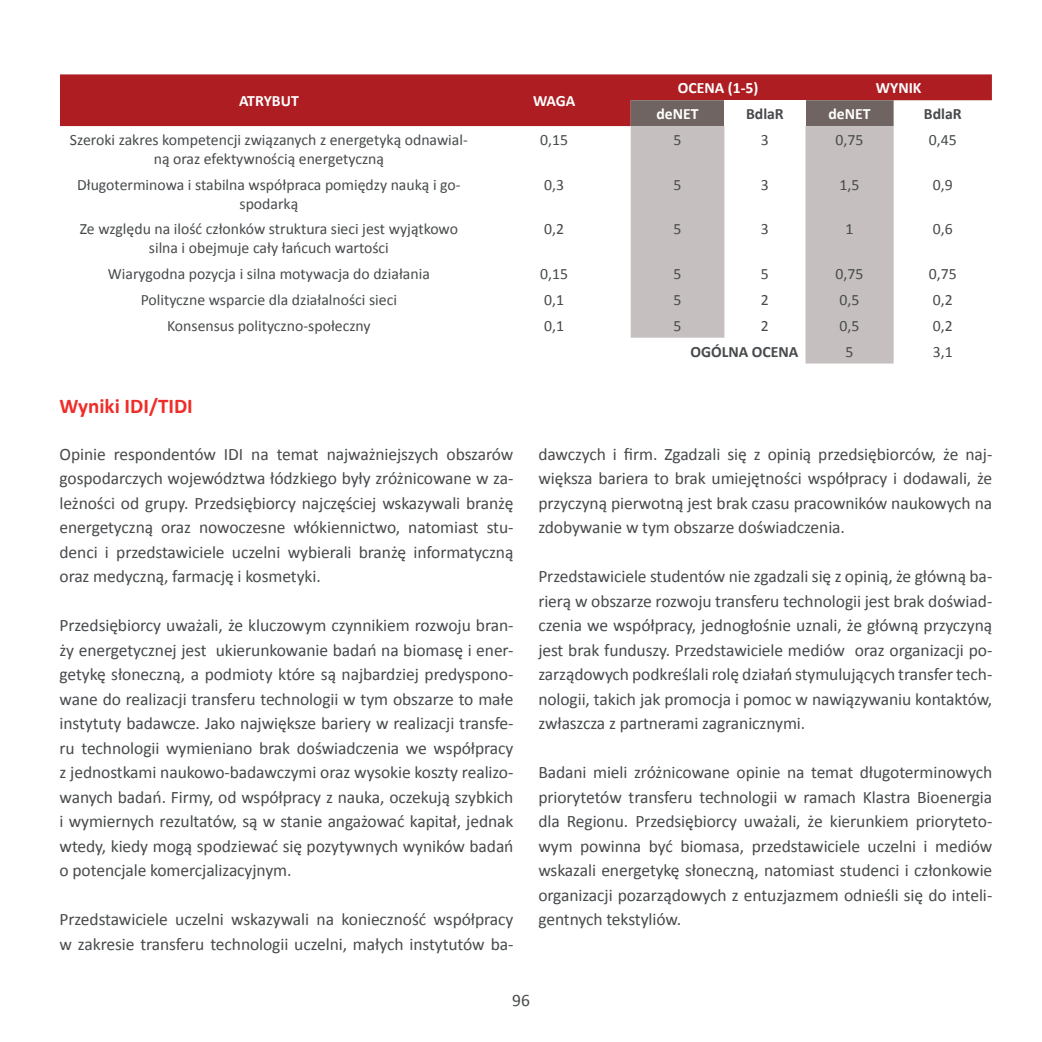
<style>
.page{position:relative;width:1042px;height:1042px;background:#fff}
.page>*{position:absolute;margin:0;border:0;box-sizing:border-box;transform-origin:0 0}
.Nagłówek_3{font:700 21px "Calibri";color:#ee2d28}
.Tekst_główny{font:17.5px/24.5px "Calibri";letter-spacing:-.005em;color:#474a4c;text-align:justify}
.Tekst{font:15.75px/18.9px "Calibri";color:#474a4c;text-align:center}
.Nagłówek{font:700 15.75px "Calibri";color:#fff}
.Tekst-2{font:700 15.75px "Calibri";color:#474a4c}
.Nagłówek-2{font:700 15.75px "Calibri";color:#474a4c}
</style>
<div class="page">
<svg style="left:60px;top:74px;width:932px;height:52px;background:#b22d30"></svg>
<div style="left:631px;top:100px;width:262px;height:26px;background:#706462"></div>
<div style="left:724px;top:100px;width:81px;height:26px;background:#fff"></div>
<svg style="left:631px;top:126px;width:262px;height:237px;fill:#c6bfbf"></svg>
<p class="Nagłówek" style="left:239px;top:91px;width:61px">ATRYBUT</p>
<p class="Nagłówek" style="left:533px;top:91px;width:44px">WAGA</p>
<p class="Nagłówek" style="left:678px;top:78px;width:82px">OCENA (1-5)</p>
<p class="Nagłówek" style="left:876px;top:78px;width:47px">WYNIK</p>
<p class="Nagłówek" style="left:656px;top:104px;width:44px">deNET</p>
<p class="Nagłówek-2" style="left:746px;top:104px;width:39px">BdlaR</p>
<p class="Nagłówek" style="left:828px;top:104px;width:44px">deNET</p>
<p class="Nagłówek-2" style="left:924px;top:104px;width:39px">BdlaR</p>
<p class="Tekst" style="left:70px;top:130px;width:399px">Szeroki zakres kompetencji związanych z energetyką odnawial&shy;ną oraz efektywnością energetyczną</p>
<p class="Tekst" style="left:540px;top:130px;width:29px">0,15</p>
<p class="Tekst" style="left:673px;top:130px;width:9px">5</p>
<p class="Tekst" style="left:761px;top:130px;width:9px">3</p>
<p class="Tekst" style="left:835px;top:130px;width:29px">0,75</p>
<p class="Tekst" style="left:929px;top:130px;width:29px">0,45</p>
<p class="Tekst" style="left:77px;top:175px;width:385px">Długoterminowa i stabilna współpraca pomiędzy nauką i go&shy;spodarką</p>
<p class="Tekst" style="left:544px;top:175px;width:21px">0,3</p>
<p class="Tekst" style="left:673px;top:175px;width:9px">5</p>
<p class="Tekst" style="left:761px;top:175px;width:9px">3</p>
<p class="Tekst" style="left:839px;top:175px;width:21px">1,5</p>
<p class="Tekst" style="left:933px;top:175px;width:21px">0,9</p>
<p class="Tekst" style="left:80px;top:220px;width:380px">Ze względu na ilość członków struktura sieci jest wyjątkowo silna i obejmuje cały łańcuch wartości</p>
<p class="Tekst" style="left:544px;top:220px;width:21px">0,2</p>
<p class="Tekst" style="left:673px;top:220px;width:9px">5</p>
<p class="Tekst" style="left:761px;top:220px;width:9px">3</p>
<p class="Tekst" style="left:845px;top:220px;width:9px">1</p>
<p class="Tekst" style="left:933px;top:220px;width:21px">0,6</p>
<p class="Tekst" style="left:108px;top:264px;width:323px">Wiarygodna pozycja i silna motywacja do działania</p>
<p class="Tekst" style="left:540px;top:264px;width:29px">0,15</p>
<p class="Tekst" style="left:673px;top:264px;width:9px">5</p>
<p class="Tekst" style="left:761px;top:264px;width:9px">5</p>
<p class="Tekst" style="left:835px;top:264px;width:29px">0,75</p>
<p class="Tekst" style="left:929px;top:264px;width:29px">0,75</p>
<p class="Tekst" style="left:141px;top:290px;width:258px">Polityczne wsparcie dla działalności sieci</p>
<p class="Tekst" style="left:544px;top:290px;width:21px">0,1</p>
<p class="Tekst" style="left:673px;top:290px;width:9px">5</p>
<p class="Tekst" style="left:761px;top:290px;width:9px">2</p>
<p class="Tekst" style="left:839px;top:290px;width:21px">0,5</p>
<p class="Tekst" style="left:933px;top:290px;width:21px">0,2</p>
<p class="Tekst" style="left:167px;top:316px;width:205px">Konsensus polityczno-społeczny</p>
<p class="Tekst" style="left:544px;top:316px;width:21px">0,1</p>
<p class="Tekst" style="left:673px;top:316px;width:9px">5</p>
<p class="Tekst" style="left:761px;top:316px;width:9px">2</p>
<p class="Tekst" style="left:839px;top:316px;width:21px">0,5</p>
<p class="Tekst" style="left:933px;top:316px;width:21px">0,2</p>
<p class="Tekst-2" style="left:690px;top:341px;width:110px">OGÓLNA OCENA</p>
<p class="Tekst" style="left:845px;top:342px;width:9px">5</p>
<p class="Tekst" style="left:933px;top:342px;width:21px">3,1</p>
<p class="Nagłówek_3" style="left:60px;top:392px;width:135px">Wyniki IDI/TIDI</p>
<p class="Tekst_główny" style="left:60px;top:442px;width:455px">Opinie respondentów IDI na temat najważniejszych obszarów gospodarczych województwa łódzkiego były zróżnicowane w za&shy;leżności od grupy. Przedsiębiorcy najczęściej wskazywali branżę energetyczną oraz nowoczesne włókiennictwo, natomiast stu&shy;denci i przedstawiciele uczelni wybierali branżę informatyczną oraz medyczną, farmację i kosmetyki.</p>
<p class="Tekst_główny" style="left:60px;top:613px;width:455px">Przedsiębiorcy uważali, że kluczowym czynnikiem rozwoju bran&shy;ży energetycznej jest ukierunkowanie badań na biomasę i ener&shy;getykę słoneczną, a podmioty które są najbardziej predyspono&shy;wane do realizacji transferu technologii w tym obszarze to małe instytuty badawcze. Jako największe bariery w realizacji transfe&shy;ru technologii wymieniano brak doświadczenia we współpracy z jednostkami naukowo-badawczymi oraz wysokie koszty realizo&shy;wanych badań. Firmy, od współpracy z nauka, oczekują szybkich i wymiernych rezultatów, są w stanie angażować kapitał, jednak wtedy, kiedy mogą spodziewać się pozytywnych wyników badań o potencjale komercjalizacyjnym.</p>
<p class="Tekst_główny" style="left:60px;top:907px;width:455px">Przedstawiciele uczelni wskazywali na konieczność współpracy w zakresie transferu technologii uczelni, małych instytutów ba-</p>
<p class="Tekst_główny" style="left:538px;top:442px;width:455px">dawczych i firm. Zgadzali się z opinią przedsiębiorców, że naj&shy;większa bariera to brak umiejętności współpracy i dodawali, że przyczyną pierwotną jest brak czasu pracowników naukowych na zdobywanie w tym obszarze doświadczenia.</p>
<p class="Tekst_główny" style="left:538px;top:564px;width:455px">Przedstawiciele studentów nie zgadzali się z opinią, że główną ba&shy;rierą w obszarze rozwoju transferu technologii jest brak doświad&shy;czenia we współpracy, jednogłośnie uznali, że główną przyczyną jest brak funduszy. Przedstawiciele mediów oraz organizacji po&shy;zarządowych podkreślali rolę działań stymulujących transfer tech&shy;nologii, takich jak promocja i pomoc w nawiązywaniu kontaktów, zwłaszcza z partnerami zagranicznymi.</p>
<p class="Tekst_główny" style="left:538px;top:760px;width:455px">Badani mieli zróżnicowane opinie na temat długoterminowych priorytetów transferu technologii w ramach Klastra Bioenergia dla Regionu. Przedsiębiorcy uważali, że kierunkiem prioryteto&shy;wym powinna być biomasa, przedstawiciele uczelni i mediów wskazali energetykę słoneczną, natomiast studenci i członkowie organizacji pozarządowych z entuzjazmem odnieśli się do inteli&shy;gentnych tekstyliów.</p>
<p class="Tekst_główny" style="left:512px;top:987px;width:19px">96</p>
</div>
